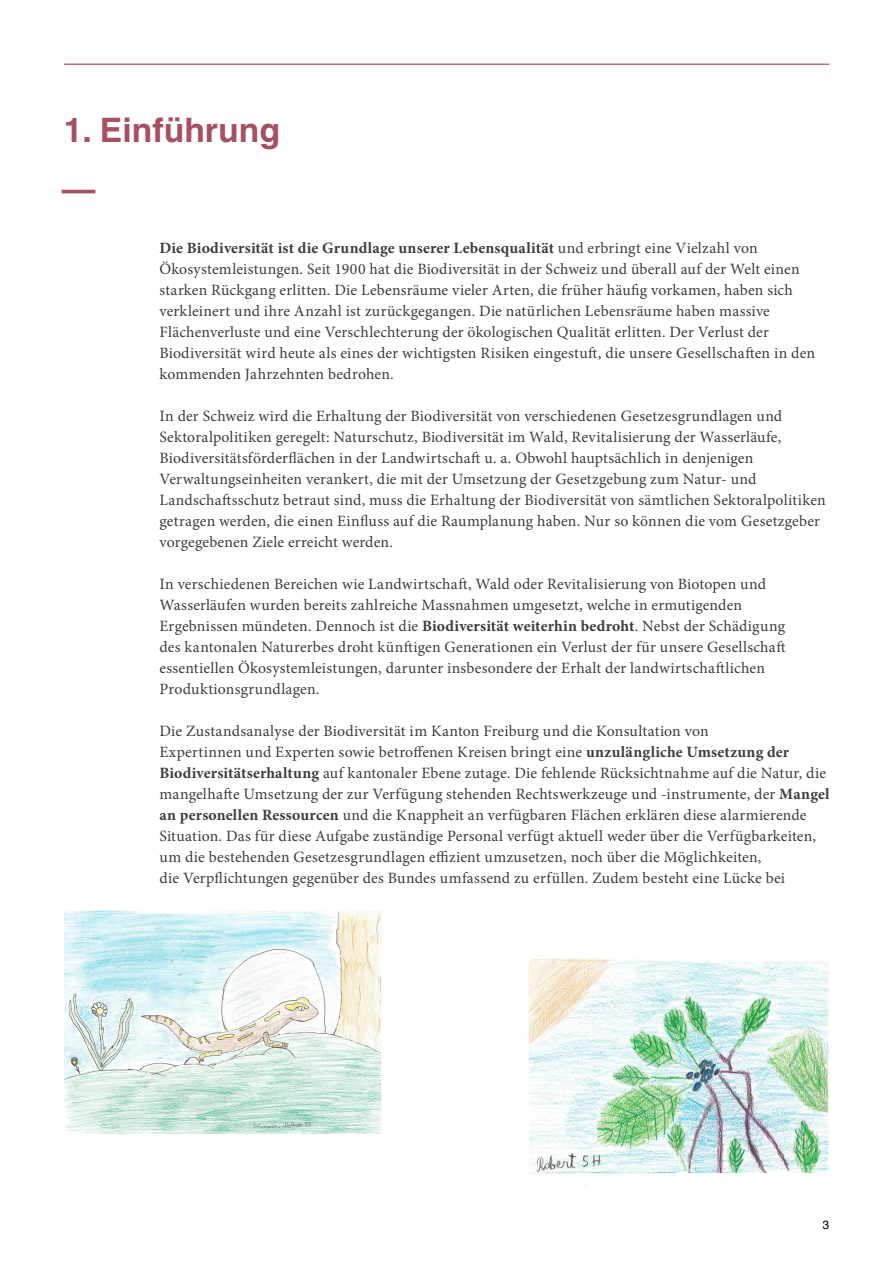
<style>
.page{position:relative;width:893px;height:1263px;background:#fff}
.page>*{position:absolute;margin:0;border:0;box-sizing:border-box;transform-origin:0 0}
.t1{font:700 33.75px/58.5px "Helvetica LT Pro";color:#a5515f}
.t2{font:15.75px/21px "Minion Pro";letter-spacing:.01em;color:#3c3c3b}
.t3{font:12px "Helvetica LT Pro";color:#000}
.s1{font-weight:700}
</style>
<div class="page">
<hr style="left:64px;top:64px;width:765px;height:1px;background:#9e2943">
<img style="left:528px;top:958px;width:301px;height:235px">
<img style="left:64px;top:910px;width:318px;height:224px">
<h1 class="t1" style="left:62px;top:101px;width:220px">1. Einführung —</h1>
<p class="t2" style="left:159px;top:237px;width:657px"><span class="s1">Die Biodiversität ist die Grundlage unserer Lebensqualität</span> und erbringt eine Vielzahl von Ökosystemleistungen. Seit 1900 hat die Biodiversität in der Schweiz und überall auf der Welt einen starken Rückgang erlitten. Die Lebensräume vieler Arten, die früher häufig vorkamen, haben sich verkleinert und ihre Anzahl ist zurückgegangen. Die natürlichen Lebensräume haben massive Flächenverluste und eine Verschlechterung der ökologischen Qualität erlitten. Der Verlust der Biodiversität wird heute als eines der wichtigsten Risiken eingestuft, die unsere Gesellschaften in den kommenden Jahrzehnten bedrohen.</p>
<p class="t2" style="left:159px;top:405px;width:668px">In der Schweiz wird die Erhaltung der Biodiversität von verschiedenen Gesetzesgrundlagen und Sektoralpolitiken geregelt: Naturschutz, Biodiversität im Wald, Revitalisierung der Wasserläufe, Biodiversitätsförderflächen in der Landwirtschaft u. a. Obwohl hauptsächlich in denjenigen Verwaltungseinheiten verankert, die mit der Umsetzung der Gesetzgebung zum Natur- und Landschaftsschutz betraut sind, muss die Erhaltung der Biodiversität von sämtlichen Sektoralpolitiken getragen werden, die einen Einfluss auf die Raumplanung haben. Nur so können die vom Gesetzgeber vorgegebenen Ziele erreicht werden.</p>
<p class="t2" style="left:159px;top:573px;width:628px">In verschiedenen Bereichen wie Landwirtschaft, Wald oder Revitalisierung von Biotopen und Wasserläufen wurden bereits zahlreiche Massnahmen umgesetzt, welche in ermutigenden Ergebnissen mündeten. Dennoch ist die <span class="s1">Biodiversität weiterhin bedroht</span>. Nebst der Schädigung des kantonalen Naturerbes droht künftigen Generationen ein Verlust der für unsere Gesellschaft essentiellen Ökosystemleistungen, darunter insbesondere der Erhalt der landwirtschaftlichen Produktionsgrundlagen.</p>
<p class="t2" style="left:159px;top:720px;width:672px">Die Zustandsanalyse der Biodiversität im Kanton Freiburg und die Konsultation von<br>Expertinnen und Experten sowie betroffenen Kreisen bringt eine <span class="s1">unzulängliche Umsetzung der Biodiversitätserhaltung</span> auf kantonaler Ebene zutage. Die fehlende Rücksichtnahme auf die Natur, die mangelhafte Umsetzung der zur Verfügung stehenden Rechtswerkzeuge und -instrumente, der <span class="s1">Mangel an personellen Ressourcen</span> und die Knappheit an verfügbaren Flächen erklären diese alarmierende Situation. Das für diese Aufgabe zuständige Personal verfügt aktuell weder über die Verfügbarkeiten, um die bestehenden Gesetzesgrundlagen effizient umzusetzen, noch über die Möglichkeiten,<br>die Verpflichtungen gegenüber des Bundes umfassend zu erfüllen. Zudem besteht eine Lücke bei</p>
<p class="t3" style="left:822px;top:1218px;width:8px">3</p>
</div>
